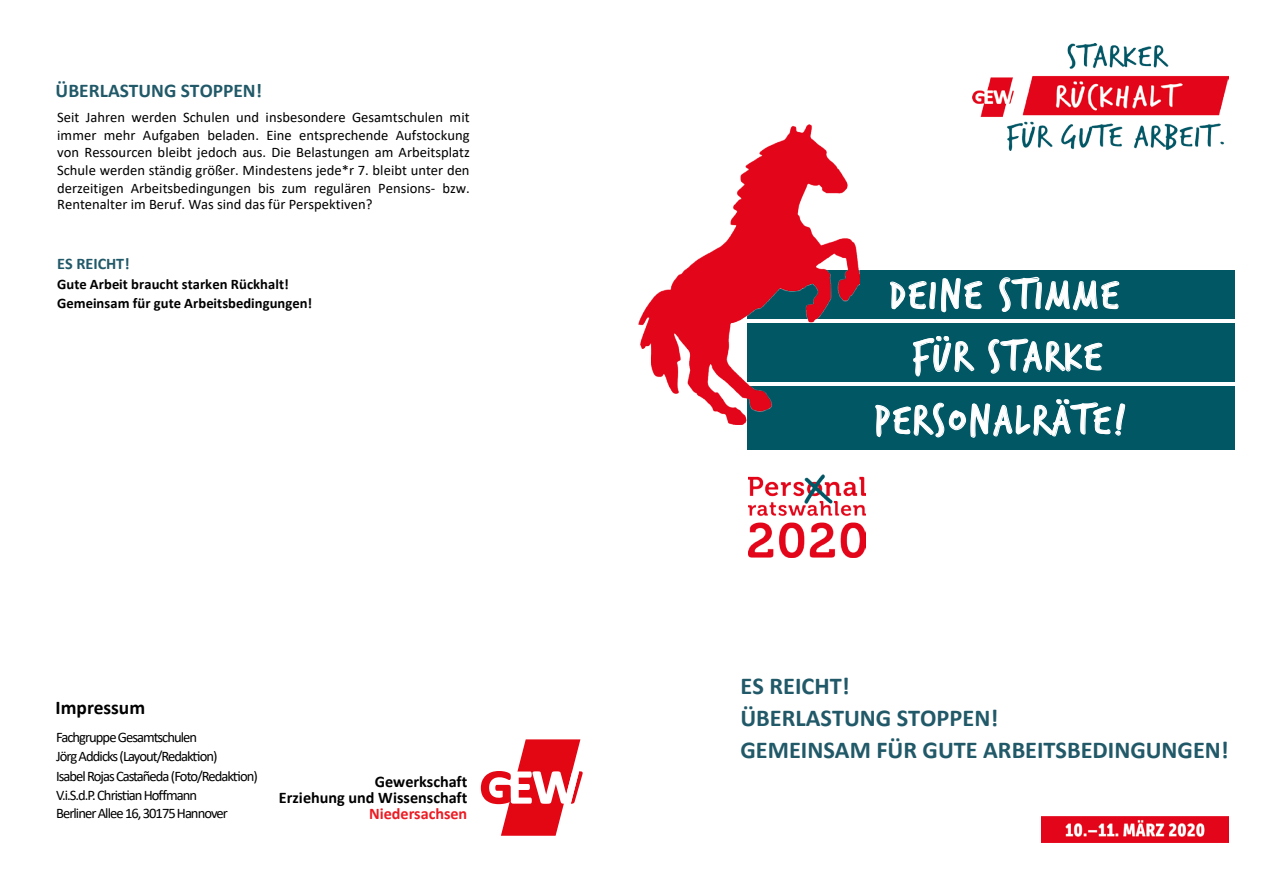
<style>
.page{position:relative;width:1263px;height:893px;background:#fff}
.page>*{position:absolute;margin:0;border:0;box-sizing:border-box;transform-origin:0 0}
.t1{font:44.4px "Trash Hand";letter-spacing:.07em;color:#fff}
.t2{font:700 24.3px/31.7px "Calibri";color:#215968}
.t3{font:700 19.5px "Calibri";color:#215968}
.t4{font:700 19.5px "Calibri";color:#000}
.t5{font:700 16.2px/15.9px "Calibri";color:#000;text-align:right}
.t6{font:700 16.2px "Calibri";color:#ec1c24}
.t7{font:700 16.2px "Calibri";color:#215968}
.t8{font:14.55px/17.9px "Calibri";letter-spacing:-.065em;color:#000;text-align:justify}
.t9{font:700 14.55px/19.4px "Calibri";letter-spacing:.005em;color:#000}
.t10{font:14.55px "Calibri";color:#000}
</style>
<div class="page">
<div style="left:747px;top:270px;width:488px;height:49px;background:#025765"></div>
<div style="left:747px;top:323px;width:488px;height:59px;background:#025765"></div>
<div style="left:747px;top:387px;width:488px;height:63px;background:#025765"></div>
<img style="left:972px;top:43px;width:256px;height:107px">
<img style="left:749px;top:475px;width:117px;height:82px">
<img style="left:638px;top:125px;width:221px;height:299px">
<img style="left:1042px;top:817px;width:186px;height:25px">
<svg style="left:481px;top:739px;width:102px;height:97px"></svg>
<h3 class="t3" style="left:56px;top:77px;width:208px">ÜBERLASTUNG STOPPEN!</h3>
<p class="t8" style="left:57px;top:108px;width:414px">Seit Jahren werden Schulen und insbesondere Gesamtschulen mit immer mehr Aufgaben beladen. Eine entsprechende Aufstockung von Ressourcen bleibt jedoch aus. Die Belastungen am Arbeitsplatz Schule werden ständig größer. Mindestens jede*r 7. bleibt unter den derzeitigen Arbeitsbedingungen bis zum regulären Pensions- bzw.</p>
<p class="t10" style="left:57px;top:194px;width:317px">Rentenalter im Beruf. Was sind das für Perspektiven?</p>
<p class="t7" style="left:57px;top:252px;width:74px">ES REICHT!</p>
<p class="t9" style="left:57px;top:274px;width:257px">Gute Arbeit braucht starken Rückhalt!<br>Gemeinsam für gute Arbeitsbedingungen!</p>
<h3 class="t4" style="left:56px;top:693px;width:91px">Impressum</h3>
<p class="t8" style="left:56px;top:727px;width:203px;line-height:19.4px;text-align:left">Fachgruppe Gesamtschulen<br>Jörg Addicks (Layout/RedakRon)<br>Isabel Rojas Castañeda (Foto/RedakRon)<br>V.i.S.d.P. ChrisRan Hoffmann</p>
<p class="t8" style="left:56px;top:804px;width:173px">Berliner Allee 16, 30175 Hannover</p>
<p class="t5" style="left:279px;top:773px;width:190px">Gewerkschaft<br>Erziehung und Wissenschaft</p>
<p class="t6" style="left:369px;top:802px;width:100px">Niedersachsen</p>
<h1 class="t1" style="left:890px;top:273px;width:230px">DEINE STIMME</h1>
<h1 class="t1" style="left:912px;top:335px;width:190px">FÜR STARKE</h1>
<h1 class="t1" style="left:874px;top:398px;width:253px">PERSONALRÄTE!</h1>
<h2 class="t2" style="left:740px;top:670px;width:490px">ES REICHT!<br>ÜBERLASTUNG STOPPEN!<br>GEMEINSAM FÜR GUTE ARBEITSBEDINGUNGEN!</h2>
</div>
